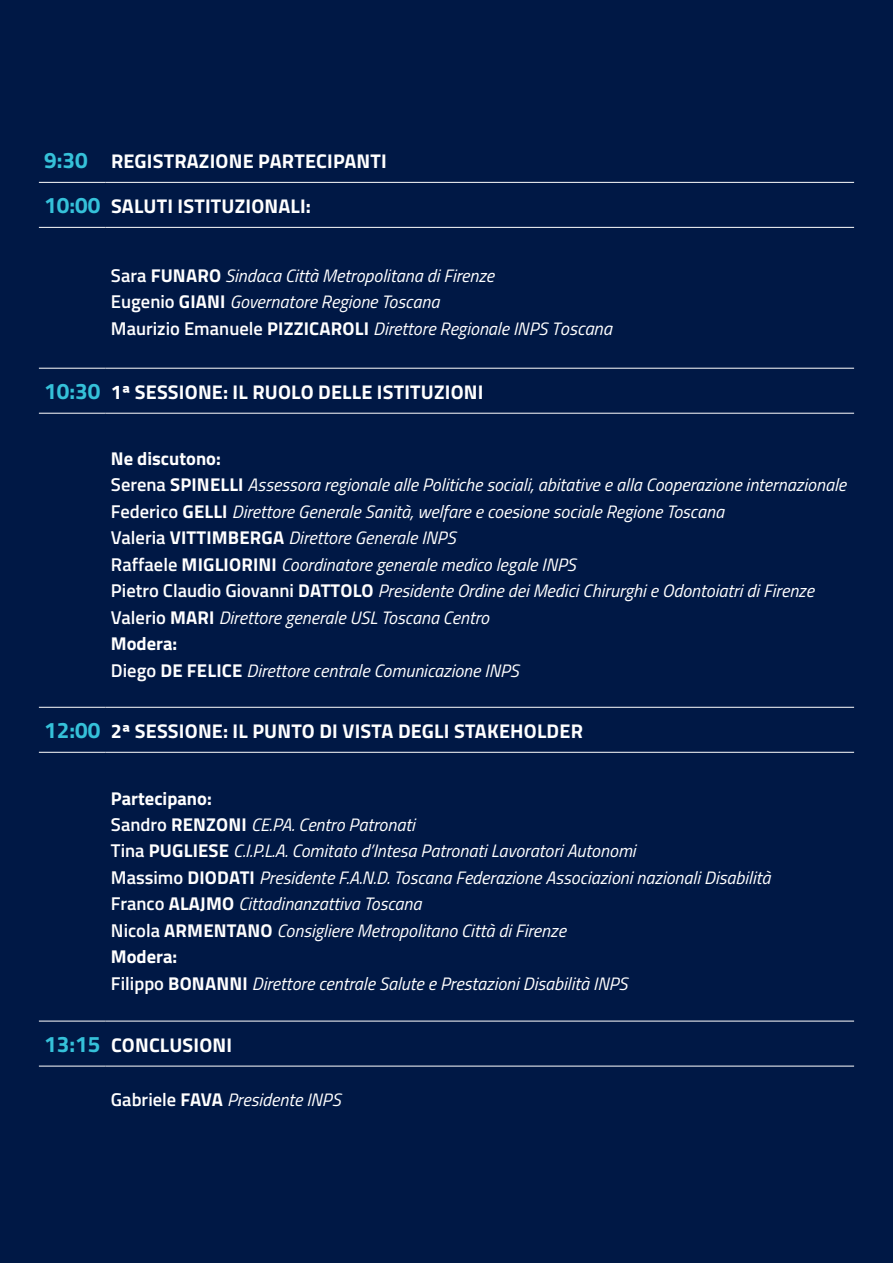
<style>
.page{position:relative;width:893px;height:1263px;background:#001845}
.page>*{position:absolute;margin:0;border:0;box-sizing:border-box;transform-origin:0 0}
.t1{font:700 22.5px "Titillium Web";color:#35c1d9}
.t2{font:700 19.8px "Titillium Web";letter-spacing:.01em;color:#fff}
.t3{font:700 18.45px "Titillium Web";color:#fff}
.t4{font:italic 18px "Titillium Web";color:#fff}
.s1{font-weight:600;font-style:normal;font-size:18.45px}
.s2{font-weight:700;font-style:normal;font-size:18.45px}
.s3{font-size:18.45px}
</style>
<div class="page">
<hr style="left:39px;top:182px;width:67px;height:1px;background:#fff">
<hr style="left:106px;top:182px;width:748px;height:1px;background:#fff">
<hr style="left:39px;top:227px;width:67px;height:1px;background:#fff">
<hr style="left:106px;top:227px;width:748px;height:1px;background:#fff">
<hr style="left:39px;top:368px;width:67px;height:1px;background:#fff">
<hr style="left:106px;top:368px;width:748px;height:1px;background:#fff">
<hr style="left:39px;top:413px;width:67px;height:1px;background:#fff">
<hr style="left:106px;top:413px;width:748px;height:1px;background:#fff">
<hr style="left:39px;top:707px;width:67px;height:1px;background:#fff">
<hr style="left:106px;top:707px;width:748px;height:1px;background:#fff">
<hr style="left:39px;top:752px;width:67px;height:1px;background:#fff">
<hr style="left:106px;top:752px;width:748px;height:1px;background:#fff">
<hr style="left:39px;top:1021px;width:67px;height:1px;background:#fff">
<hr style="left:106px;top:1021px;width:748px;height:1px;background:#fff">
<hr style="left:39px;top:1066px;width:67px;height:1px;background:#fff">
<hr style="left:106px;top:1066px;width:748px;height:1px;background:#fff">
<p class="t1" style="left:44px;top:143px;width:45px">9:30</p>
<p class="t2" style="left:111px;top:146px;width:277px">REGISTRAZIONE PARTECIPANTI</p>
<p class="t1" style="left:44px;top:188px;width:58px">10:00</p>
<p class="t2" style="left:111px;top:191px;width:201px">SALUTI ISTITUZIONALI:</p>
<p class="t4" style="left:111px;top:262px;width:385px"><span class="s1">Sara</span> <span class="s2">FUNARO</span> Sindaca Città Metropolitana di Firenze</p>
<p class="t4" style="left:111px;top:289px;width:330px"><span class="s1">Eugenio</span> <span class="s2">GIANI</span> Governatore Regione Toscana</p>
<p class="t4" style="left:111px;top:315px;width:503px"><span class="s1">Maurizio Emanuele</span> <span class="s2">PIZZICAROLI</span> Direttore Regionale INPS T<span class="s3">oscana</span></p>
<p class="t1" style="left:44px;top:374px;width:58px">10:30</p>
<p class="t2" style="left:111px;top:377px;width:374px">1ª SESSIONE: IL RUOLO DELLE ISTITUZIONI</p>
<p class="t3" style="left:111px;top:444px;width:111px">Ne discutono:</p>
<p class="t4" style="left:111px;top:472px;width:737px"><span class="s1">Serena</span> <span class="s2">SPINELLI</span> Assessora regionale alle Politiche sociali, abitative e alla Cooperazione internazionale</p>
<p class="t4" style="left:111px;top:498px;width:615px"><span class="s1">Federico</span> <span class="s2">GELLI</span> Direttore Generale Sanità, welfare e coesione sociale Regione Toscana</p>
<p class="t4" style="left:111px;top:525px;width:346px"><span class="s1">Valeria</span> <span class="s2">VITTIMBERGA</span> Direttore Generale INPS</p>
<p class="t4" style="left:111px;top:551px;width:466px"><span class="s1">Raffaele</span> <span class="s2">MIGLIORINI</span> Coordinatore generale medico legale INPS</p>
<p class="t4" style="left:111px;top:578px;width:705px"><span class="s1">Pietro Claudio Giovanni</span> <span class="s2">DATTOLO</span> Presidente Ordine dei Medici Chirurghi e Odontoiatri di Firenze</p>
<p class="t4" style="left:111px;top:604px;width:380px"><span class="s1">Valerio</span> <span class="s2">MARI</span> Direttore generale USL Toscana Centro</p>
<p class="t3" style="left:111px;top:630px;width:68px">Modera:</p>
<p class="t4" style="left:111px;top:657px;width:409px"><span class="s1">Diego</span> <span class="s2">DE FELICE</span> Direttore centrale Comunicazione INPS</p>
<p class="t1" style="left:44px;top:713px;width:58px">12:00</p>
<p class="t2" style="left:111px;top:716px;width:473px">2ª SESSIONE: IL PUNTO DI VISTA DEGLI STAKEHOLDER</p>
<p class="t3" style="left:111px;top:784px;width:102px">Partecipano:</p>
<p class="t4" style="left:111px;top:811px;width:305px"><span class="s1">Sandro</span> <span class="s2">RENZONI</span> CE.PA. Centro Patronati</p>
<p class="t4" style="left:111px;top:838px;width:526px"><span class="s1">Tina</span> <span class="s2">PUGLIESE</span> C.I.P.L.A. Comitato d’Intesa Patronati Lavoratori Autonomi</p>
<p class="t4" style="left:111px;top:864px;width:661px"><span class="s1">Massimo</span> <span class="s2">DIODATI</span> Presidente F.A.N.D. Toscana Federazione Associazioni nazionali Disabilità</p>
<p class="t4" style="left:111px;top:891px;width:312px"><span class="s1">Franco</span> <span class="s2">ALAJMO</span> Cittadinanzattiva Toscana</p>
<p class="t4" style="left:111px;top:917px;width:456px"><span class="s1">Nicola</span> <span class="s2">ARMENTANO</span> Consigliere Metropolitano Città di Firenze</p>
<p class="t3" style="left:111px;top:943px;width:68px">Modera:</p>
<p class="t4" style="left:111px;top:970px;width:518px"><span class="s1">Filippo</span> <span class="s2">BONANNI</span> Direttore centrale Salute e Prestazioni Disabilità INPS</p>
<p class="t1" style="left:44px;top:1027px;width:58px">13:15</p>
<p class="t2" style="left:111px;top:1030px;width:123px">CONCLUSIONI</p>
<p class="t4" style="left:111px;top:1087px;width:231px"><span class="s1">Gabriele</span> <span class="s2">FAVA</span> Presidente INPS</p>
</div>
